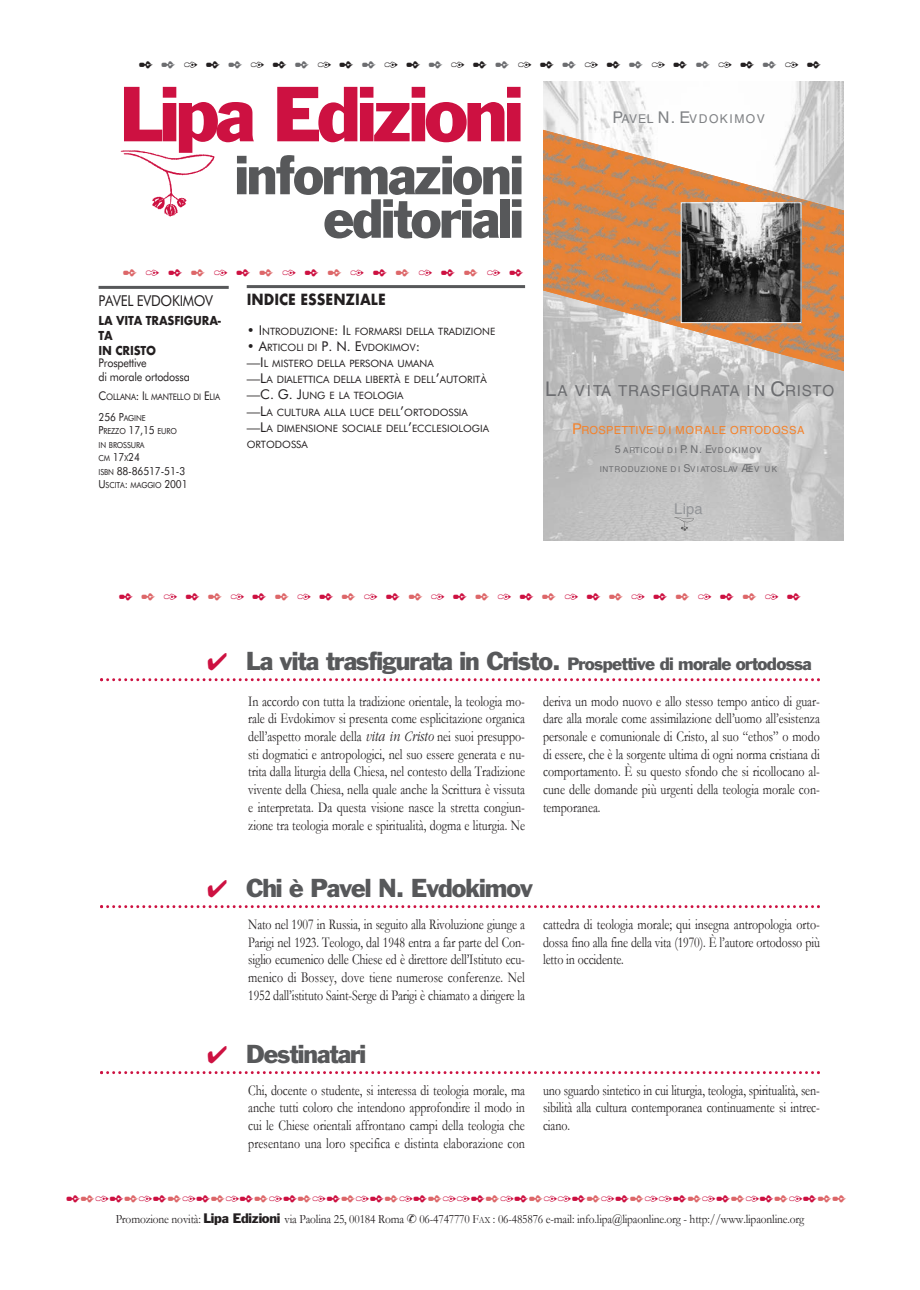
<style>
.page{position:relative;width:920px;height:1290px;background:#fff}
.page>*{position:absolute;margin:0;border:0;box-sizing:border-box;transform-origin:0 0}
.t1{font:72px "Franklin Gothic";letter-spacing:-.06em;color:#cd1141}
.t2{font:50.85px/43.5px "Franklin Gothic";letter-spacing:-.045em;color:#57585a;text-align:right}
.t3{font:24px "Franklin Gothic";letter-spacing:-.045em;color:#57585a}
.t4{font:16.5px "Franklin Gothic";letter-spacing:-.045em;color:#57585a}
.t5{font:15.15px "Helvetica";color:#6c6d70}
.t6{font:15px/17.7px "Garamond";letter-spacing:-.005em;color:#231f20;text-align:justify;scale:.8 1}
.t7{font:15px "Zapf Dingbats";color:#cd1141}
.t8{font:15px "Zapf Dingbats";color:#231f20}
.t9{font:15px "Zapf Dingbats";color:#dd6769}
.t10{font:700 15px "Futura";color:#231f20;scale:.9 1}
.t11{font:15px "Futura BT";letter-spacing:-.025em;color:#231f20;scale:.9 1}
.t12{font:14.85px "Helvetica";color:#939598}
.t13{font:12.75px "Garamond";letter-spacing:-.015em;color:#231f20;scale:.9 1}
.t14{font:12.15px "Helvetica";color:#808285}
.t15{font:12px/14.4px "Futura BT";letter-spacing:-.02em;color:#231f20;scale:.9 1}
.t16{font:700 12px/15px "Futura";letter-spacing:-.015em;color:#231f20;scale:.9 1}
.t17{font:11.1px "Helvetica";color:#f4822b}
.t18{font:11.1px/13.5px "Futura BT";letter-spacing:-.01em;color:#231f20;scale:.9 1}
.t19{font:10.2px/16.2px "Futura BT";color:#231f20}
.t20{font:9px "Futura BT";letter-spacing:-.025em;color:#231f20;scale:.9 1}
.t21{font:8.4px/13.5px "Futura BT";letter-spacing:-.015em;color:#231f20;scale:.9 1}
.t22{font:8.1px "Helvetica";color:#6c6d70}
.s1{color:#6c6d70}
.s2{color:#cd1141}
.s3{font-size:16.2px}
.s4{font-size:12px}
.s5{font-size:11.1px}
.s6{font-size:8.4px}
.s7{font-size:13.5px}
.s8{font-size:20.25px}
.s9{font-size:14.85px}
.s10{font-size:10.8px}
.s11{color:#dd6769}
.s12{font-size:24px}
.s13{font-weight:300;font-style:italic}
.s14{font-family:"Franklin Gothic"}
.s15{font-size:9.6px}
</style>
<div class="page">
<img style="left:543px;top:82px;width:301px;height:459px">
<img style="left:674px;top:517px;width:19px;height:14px">
<svg style="left:543px;top:121px;width:301px;height:254px"></svg>
<img style="left:543px;top:130px;width:301px;height:241px">
<img style="left:683px;top:204px;width:116px;height:117px">
<div style="left:681px;top:202px;width:120px;height:121px;border:1px solid #fff"></div>
<hr style="left:99px;top:286px;width:130px;height:3px;background:#57585a">
<svg style="left:100px;top:678px;width:720px;height:3px"></svg>
<svg style="left:100px;top:905px;width:720px;height:3px"></svg>
<svg style="left:100px;top:1071px;width:720px;height:3px"></svg>
<hr style="left:247px;top:285px;width:278px;height:3px;background:#57585a">
<img style="left:121px;top:150px;width:93px;height:67px">
<p class="t8" style="left:139px;top:56px;width:684px">✒<span class="s1">✒</span>✑✒<span class="s1">✒</span>✑✒<span class="s1">✒</span>✑✒<span class="s1">✒</span>✑✒<span class="s1">✒</span>✑✒<span class="s1">✒</span>✑✒<span class="s1">✒</span>✑✒<span class="s1">✒</span>✑✒<span class="s1">✒</span>✑✒<span class="s1">✒</span>✑✒</p>
<h1 class="t1" style="left:120px;top:87px;width:406px">Lipa Edizioni</h1>
<h2 class="t2" style="left:235px;top:157px;width:291px">informazioni editoriali</h2>
<p class="t9" style="left:123px;top:264px;width:402px">✒<span class="s2">✑✒</span>✒<span class="s2">✑✒</span> ✒ <span class="s2">✑✒</span>✒<span class="s2">✑✒</span>✒<span class="s2">✑✒</span>✒<span class="s2">✑✒</span></p>
<p class="t14" style="left:612px;top:114px;width:154px"><span class="s3">P</span>AVEL <span class="s3">N.E</span>VDOKIMOV</p>
<p class="t11" style="left:99px;top:295px;width:129px">PAVEL EVDOKIMOV</p>
<p class="t16" style="left:99px;top:313px;width:138px">LA VITA TRASFIGURA-<br>TA<br>IN CRISTO</p>
<p class="t15" style="left:99px;top:356px;width:103px">Prospettive<br>di morale ortodossa</p>
<p class="t20" style="left:99px;top:393px;width:137px"><span class="s4">C</span>OLLANA<span class="s4">: I</span>L MANTELLO DI <span class="s4">E</span>LIA</p>
<p class="t21" style="left:99px;top:412px;width:89px"><span class="s5">256 P</span>AGINE<br><span class="s5">P</span>REZZO <span class="s5">17,15</span> EURO<br>IN BROSSURA</p>
<p class="t18" style="left:99px;top:451px;width:98px"><span class="s6">CM</span> 17<span class="s6">X</span>24<br><span class="s6">ISBN</span> 88-86517-51-3</p>
<p class="t21" style="left:99px;top:479px;width:100px"><span class="s5">U</span>SCITA<span class="s5">:</span> MAGGIO <span class="s5">2001</span></p>
<p class="t10" style="left:247px;top:289px;width:156px">INDICE ESSENZIALE</p>
<p class="t19" style="left:247px;top:324px;width:250px"><span class="s7">• I</span>NTRODUZIONE<span class="s7">: I</span>L FORMARSI DELLA TRADIZIONE</p>
<p class="t19" style="left:247px;top:340px;width:244px"><span class="s7">• A</span>RTICOLI DI <span class="s7">P. N. E</span>VDOKIMOV<span class="s7">:<br>—I</span>L MISTERO DELLA PERSONA UMANA<br><span class="s7">—L</span>A DIALETTICA DELLA LIBERTÀ E DELL<span class="s7">’</span>AUTORITÀ <span class="s7">—C. G. J</span>UNG E LA TEOLOGIA<br><span class="s7">—L</span>A CULTURA ALLA LUCE DELL<span class="s7">’</span>ORTODOSSIA <span class="s7">—L</span>A DIMENSIONE SOCIALE DELL<span class="s7">’</span>ECCLESIOLOGIA<br>ORTODOSSA</p>
<p class="t5" style="left:545px;top:385px;width:290px"><span class="s8">L</span>A VITA TRASFIGURATA I N <span class="s8">C</span>RISTO</p>
<p class="t17" style="left:572px;top:426px;width:234px"><span class="s9">P</span>ROSPETTIVE D I MORALE ORTODOSSA</p>
<p class="t22" style="left:615px;top:447px;width:149px"><span class="s10">5</span> ARTICOLI DI <span class="s10">P.N. E</span>VDOKIMOV</p>
<p class="t22" style="left:600px;top:466px;width:179px">INTRODUZIONE D I <span class="s10">S</span>VIATOSLAV <span class="s10">Æ</span>EV UK</p>
<p class="t12" style="left:674px;top:504px;width:30px">Lipa</p>
<p class="t7" style="left:119px;top:588px;width:684px">✒<span class="s11">✒</span>✑✒<span class="s11">✒</span>✑✒<span class="s11">✒</span>✑✒<span class="s11">✒</span>✑✒<span class="s11">✒</span>✑✒<span class="s11">✒</span>✑✒<span class="s11">✒</span>✑✒<span class="s11">✒</span>✑✒<span class="s11">✒</span>✑✒<span class="s11">✒</span>✑✒</p>
<p class="t4" style="left:207px;top:657px;width:606px"><span class="s2">✔</span> <span class="s12">La vita trasfigurata in Cristo.</span> Prospettive di morale ortodossa</p>
<p class="t6" style="left:248px;top:692px;width:348px">In accordo con tutta la tradizione orientale, la teologia mo&shy;rale di Evdokimov si presenta come esplicitazione organica dell’aspetto morale della <span class="s13">vita in Cristo</span> nei suoi presuppo&shy;sti dogmatici e antropologici, nel suo essere generata e nu&shy;trita dalla liturgia della Chiesa, nel contesto della Tradizione vivente della Chiesa, nella quale anche la Scrittura è vissuta e interpretata. Da questa visione nasce la stretta congiun&shy;zione tra teologia morale e spiritualità, dogma e liturgia. Ne</p>
<p class="t6" style="left:543px;top:692px;width:347px">deriva un modo nuovo e allo stesso tempo antico di guar&shy;dare alla morale come assimilazione dell’uomo all’esistenza personale e comunionale di Cristo, al suo “ethos” o modo di essere, che è la sorgente ultima di ogni norma cristiana di comportamento. È su questo sfondo che si ricollocano al&shy;cune delle domande più urgenti della teologia morale con&shy;temporanea.</p>
<h3 class="t3" style="left:207px;top:878px;width:327px"><span class="s2">✔</span> Chi è Pavel N. Evdokimov</h3>
<p class="t6" style="left:248px;top:916px;width:348px">Nato nel 1907 in Russia, in seguito alla Rivoluzione giunge a Parigi nel 1923. Teologo, dal 1948 entra a far parte del Con&shy;siglio ecumenico delle Chiese ed è direttore dell’Istituto ecu&shy;menico di Bossey, dove tiene numerose conferenze. Nel 1952 dall’istituto Saint-Serge di Parigi è chiamato a dirigere la</p>
<p class="t6" style="left:543px;top:916px;width:348px">cattedra di teologia morale; qui insegna antropologia orto&shy;dossa fino alla fine della vita (1970). È l’autore ortodosso più letto in occidente.</p>
<h3 class="t3" style="left:207px;top:1044px;width:160px"><span class="s2">✔</span> Destinatari</h3>
<p class="t6" style="left:248px;top:1081px;width:348px">Chi, docente o studente, si interessa di teologia morale, ma anche tutti coloro che intendono approfondire il modo in cui le Chiese orientali affrontano campi della teologia che presentano una loro specifica e distinta elaborazione con</p>
<p class="t6" style="left:543px;top:1081px;width:348px">uno sguardo sintetico in cui liturgia, teologia, spiritualità, sen&shy;sibilità alla cultura contemporanea continuamente si intrec&shy;ciano.</p>
<p class="t7" style="left:66px;top:1190px;width:782px">✒<span class="s11">✒</span>✑✒<span class="s11">✒</span>✑✒<span class="s11">✒</span>✑✒<span class="s11">✒</span>✑✒<span class="s11">✒</span>✑✒<span class="s11">✒</span>✑✒<span class="s11">✒</span>✑✒<span class="s11">✒</span>✑✒<span class="s11">✒</span>✑✑✒<span class="s11">✒</span>✑✒<span class="s11">✒</span>✑✑✒<span class="s11">✒</span>✑✒<span class="s11">✒</span>✑✑✒<span class="s11">✒</span>✑✒<span class="s11">✒</span>✑✒<span class="s11">✒</span>✑✒<span class="s11">✒✒</span></p>
<p class="t13" style="left:116px;top:1212px;width:767px">Promozione novità: <span class="s14">Lipa Edizioni</span> via Paolina 25, 00184 Roma ✆ 06-4747770 F<span class="s15">Ax</span> : 06-485876 e-mail: info.lipa@lipaonline.org - http://www.lipaonline.org</p>
</div>
